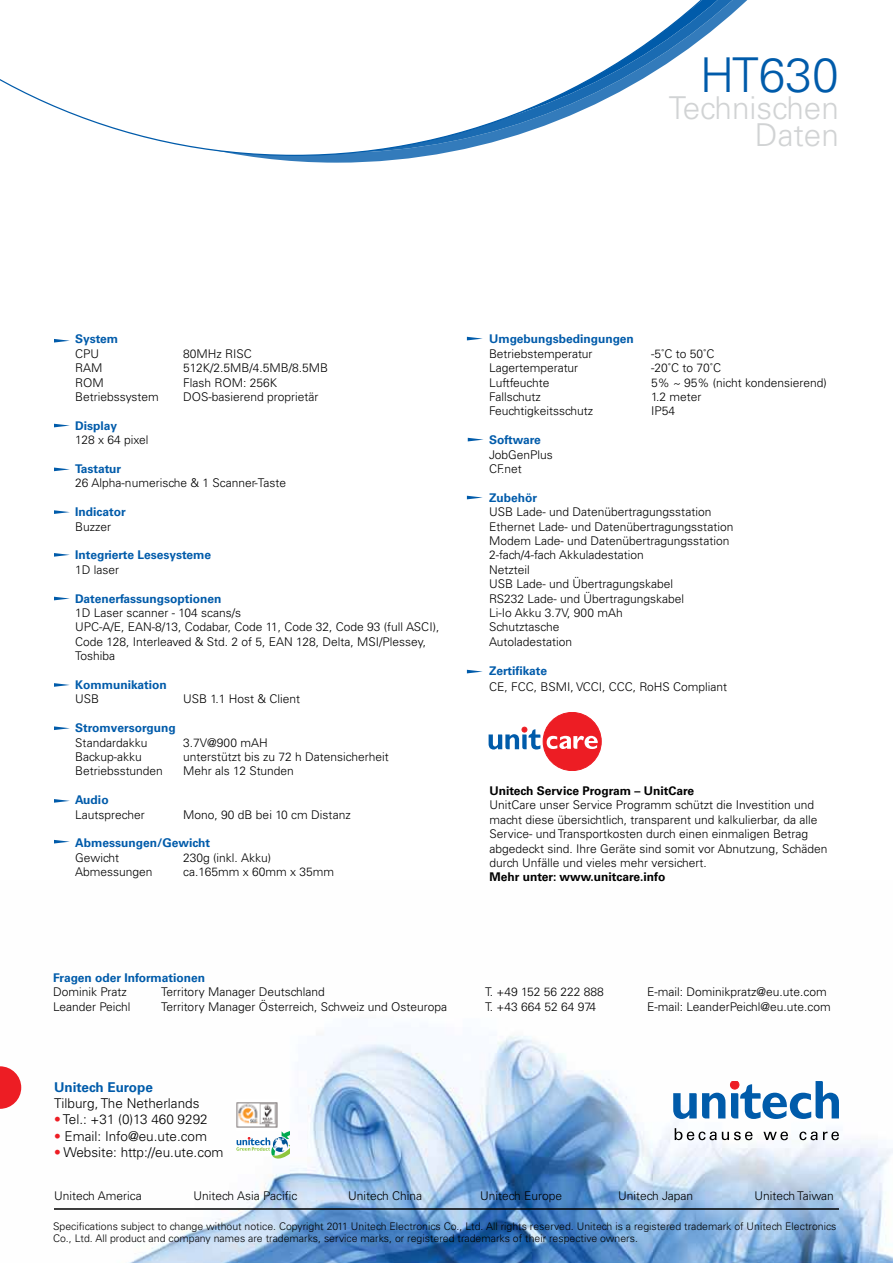
<style>
.page{position:relative;width:893px;height:1263px;background:#fff}
.page>*{position:absolute;margin:0;border:0;box-sizing:border-box;transform-origin:0 0}
.t1{font:300 48px "Univers";color:#005baa}
.t2{font:300 31.5px/27px "Univers";color:#d1d3d4;text-align:right}
.t3{font:300 13.5px "Univers";color:#000}
.t4{font:700 13.5px "Univers";color:#005baa}
.t5{font:300 12px/14.4px "Univers";color:#000}
.t6{font:700 12px "Univers";color:#005baa}
.t7{font:700 12px "Univers";color:#000}
.t8{font:300 10.5px/12.6px "Univers";color:#000}
.s1{color:#ed1d24}
</style>
<div class="page">
<img style="left:21px;top:1036px;width:872px;height:227px">
<svg style="left:248px;top:0;width:499px;height:163px"></svg>
<svg style="left:0;top:0;width:742px;height:156px"></svg>
<hr style="left:54px;top:1208px;width:785px;height:2px;background:#000">
<svg style="left:675px;top:1128px;width:78px;height:12px"></svg>
<svg style="left:763px;top:1131px;width:25px;height:9px"></svg>
<svg style="left:799px;top:1131px;width:18px;height:9px"></svg>
<svg style="left:823px;top:1131px;width:16px;height:9px"></svg>
<svg style="left:673px;top:1081px;width:166px;height:38px"></svg>
<svg style="left:0;top:1066px;width:21px;height:43px"></svg>
<svg style="left:54px;top:339px;width:16px;height:4px"></svg>
<svg style="left:54px;top:424px;width:16px;height:3px"></svg>
<svg style="left:54px;top:510px;width:16px;height:4px"></svg>
<svg style="left:54px;top:468px;width:16px;height:3px"></svg>
<svg style="left:54px;top:553px;width:16px;height:4px"></svg>
<svg style="left:467px;top:670px;width:16px;height:3px"></svg>
<svg style="left:54px;top:683px;width:16px;height:4px"></svg>
<svg style="left:467px;top:337px;width:16px;height:3px"></svg>
<svg style="left:468px;top:438px;width:16px;height:3px"></svg>
<svg style="left:467px;top:496px;width:16px;height:3px"></svg>
<svg style="left:54px;top:799px;width:16px;height:4px"></svg>
<svg style="left:54px;top:597px;width:16px;height:3px"></svg>
<svg style="left:54px;top:840px;width:16px;height:3px"></svg>
<img style="left:236px;top:1099px;width:44px;height:31px">
<svg style="left:236px;top:1130px;width:54px;height:29px"></svg>
<div style="left:543px;top:712px;width:58px;height:58px;background:#ed1d24;border-radius:50%"></div>
<div style="left:543px;top:712px;width:58px;height:58px;border:1px solid #ed1d24;border-radius:50%"></div>
<svg style="left:489px;top:727px;width:51px;height:22px"></svg>
<svg style="left:547px;top:736px;width:51px;height:13px"></svg>
<svg style="left:54px;top:726px;width:16px;height:4px"></svg>
<h1 class="t1" style="left:700px;top:46px;width:141px">HT630</h1>
<h2 class="t2" style="left:669px;top:94px;width:172px">Technischen<br>Daten</h2>
<p class="t6" style="left:75px;top:332px;width:44px">System</p>
<p class="t5" style="left:75px;top:346px;width:26px">CPU</p>
<p class="t5" style="left:183px;top:346px;width:70px">80MHz RISC</p>
<p class="t5" style="left:75px;top:361px;width:29px">RAM</p>
<p class="t5" style="left:183px;top:361px;width:146px">512K/2.5MB/4.5MB/8.5MB</p>
<p class="t5" style="left:75px;top:375px;width:30px">ROM</p>
<p class="t5" style="left:183px;top:375px;width:95px">Flash ROM: 256K</p>
<p class="t5" style="left:75px;top:389px;width:85px">Betriebssystem</p>
<p class="t5" style="left:183px;top:389px;width:137px">DOS-basierend proprietär</p>
<p class="t6" style="left:75px;top:418px;width:43px">Display</p>
<p class="t5" style="left:75px;top:433px;width:75px">128 x 64 pixel</p>
<p class="t6" style="left:75px;top:462px;width:48px">Tastatur</p>
<p class="t5" style="left:75px;top:476px;width:212px">26 Alpha-numerische &amp; 1 Scanner-Taste</p>
<p class="t6" style="left:75px;top:505px;width:52px">Indicator</p>
<p class="t5" style="left:75px;top:519px;width:37px">Buzzer</p>
<p class="t6" style="left:75px;top:548px;width:137px">Integrierte Lesesysteme</p>
<p class="t5" style="left:75px;top:562px;width:46px">1D laser</p>
<p class="t6" style="left:75px;top:591px;width:148px">Datenerfassungsoptionen</p>
<p class="t5" style="left:75px;top:605px;width:366px">1D Laser scanner - 104 scans/s<br>UPC-A/E, EAN-8/13, Codabar, Code 11, Code 32, Code 93 (full ASCI), Code 128, Interleaved &amp; Std. 2 of 5, EAN 128, Delta, MSI/Plessey, Toshiba</p>
<p class="t6" style="left:75px;top:678px;width:93px">Kommunikation</p>
<p class="t5" style="left:75px;top:692px;width:25px">USB</p>
<p class="t5" style="left:183px;top:692px;width:119px">USB 1.1 Host &amp; Client</p>
<p class="t6" style="left:75px;top:721px;width:102px">Stromversorgung</p>
<p class="t5" style="left:75px;top:735px;width:74px">Standardakku</p>
<p class="t5" style="left:183px;top:735px;width:86px">3.7V@900 mAH</p>
<p class="t5" style="left:75px;top:749px;width:68px">Backup-akku</p>
<p class="t5" style="left:183px;top:749px;width:207px">unterstützt bis zu 72 h Datensicherheit</p>
<p class="t5" style="left:75px;top:764px;width:89px">Betriebsstunden</p>
<p class="t5" style="left:183px;top:764px;width:112px">Mehr als 12 Stunden</p>
<p class="t6" style="left:75px;top:793px;width:35px">Audio</p>
<p class="t5" style="left:75px;top:807px;width:71px">Lautsprecher</p>
<p class="t5" style="left:183px;top:807px;width:169px">Mono, 90 dB bei 10 cm Distanz</p>
<p class="t6" style="left:75px;top:836px;width:136px">Abmessungen/Gewicht</p>
<p class="t5" style="left:75px;top:850px;width:45px">Gewicht</p>
<p class="t5" style="left:183px;top:850px;width:89px">230g (inkl. Akku)</p>
<p class="t5" style="left:75px;top:865px;width:79px">Abmessungen</p>
<p class="t5" style="left:183px;top:865px;width:152px">ca.165mm x 60mm x 35mm</p>
<p class="t6" style="left:489px;top:332px;width:146px">Umgebungsbedingungen</p>
<p class="t5" style="left:489px;top:346px;width:105px">Betriebstemperatur</p>
<p class="t5" style="left:651px;top:346px;width:65px">-5˚C to 50˚C</p>
<p class="t5" style="left:489px;top:361px;width:91px">Lagertemperatur</p>
<p class="t5" style="left:651px;top:361px;width:72px">-20˚C to 70˚C</p>
<p class="t5" style="left:489px;top:375px;width:62px">Luftfeuchte</p>
<p class="t5" style="left:651px;top:375px;width:177px">5% ~ 95% (nicht kondensierend)</p>
<p class="t5" style="left:489px;top:389px;width:53px">Fallschutz</p>
<p class="t5" style="left:651px;top:389px;width:52px">1.2 meter</p>
<p class="t5" style="left:489px;top:404px;width:106px">Feuchtigkeitsschutz</p>
<p class="t5" style="left:651px;top:404px;width:26px">IP54</p>
<p class="t6" style="left:489px;top:433px;width:53px">Software</p>
<p class="t5" style="left:489px;top:447px;width:65px">JobGenPlus<br>CF.net</p>
<p class="t6" style="left:489px;top:490px;width:49px">Zubehör</p>
<p class="t5" style="left:489px;top:505px;width:246px">USB Lade- und Datenübertragungsstation<br>Ethernet Lade- und Datenübertragungsstation<br>Modem Lade- und Datenübertragungsstation<br>2-fach/4-fach Akkuladestation<br>Netzteil<br>USB Lade- und Übertragungskabel<br>RS232 Lade- und Übertragungskabel<br>Li-Io Akku 3.7V, 900 mAh<br>Schutztasche<br>Autoladestation</p>
<p class="t6" style="left:489px;top:663px;width:60px">Zertifikate</p>
<p class="t5" style="left:489px;top:679px;width:240px">CE, FCC, BSMI, VCCI, CCC, RoHS Compliant</p>
<p class="t7" style="left:489px;top:784px;width:206px">Unitech Service Program – UnitCare</p>
<p class="t5" style="left:489px;top:798px;width:339px">UnitCare unser Service Programm schützt die Investition und macht diese übersichtlich, transparent und kalkulierbar, da alle Service- und Transportkosten durch einen einmaligen Betrag abgedeckt sind. Ihre Geräte sind somit vor Abnutzung, Schäden durch Unfälle und vieles mehr versichert.</p>
<p class="t7" style="left:489px;top:870px;width:177px">Mehr unter: www.unitcare.info</p>
<p class="t6" style="left:53px;top:970px;width:153px">Fragen oder Informationen</p>
<p class="t5" style="left:53px;top:985px;width:75px">Dominik Pratz</p>
<p class="t5" style="left:161px;top:985px;width:165px">Territory Manager Deutschland</p>
<p class="t5" style="left:485px;top:985px;width:120px">T. +49 152 56 222 888</p>
<p class="t5" style="left:647px;top:985px;width:181px">E-mail: Dominikpratz@eu.ute.com</p>
<p class="t5" style="left:53px;top:999px;width:79px">Leander Peichl</p>
<p class="t5" style="left:161px;top:999px;width:288px">Territory Manager Österreich, Schweiz und Osteuropa</p>
<p class="t5" style="left:485px;top:999px;width:113px">T. +43 664 52 64 974</p>
<p class="t5" style="left:647px;top:999px;width:185px">E-mail: LeanderPeichl@eu.ute.com</p>
<p class="t4" style="left:54px;top:1079px;width:100px">Unitech Europe</p>
<p class="t3" style="left:54px;top:1095px;width:147px">Tilburg, The Netherlands</p>
<p class="t3" style="left:54px;top:1111px;width:155px"><span class="s1">•</span> Tel.: +31 (0)13 460 9292</p>
<p class="t3" style="left:54px;top:1127px;width:155px"><span class="s1">•</span> Email: Info@eu.ute.com</p>
<p class="t3" style="left:54px;top:1144px;width:171px"><span class="s1">•</span> Website: http://eu.ute.com</p>
<p class="t5" style="left:54px;top:1189px;width:89px">Unitech America</p>
<p class="t5" style="left:194px;top:1189px;width:105px">Unitech Asia Pacific</p>
<p class="t5" style="left:348px;top:1189px;width:76px">Unitech China</p>
<p class="t5" style="left:480px;top:1189px;width:84px">Unitech Europe</p>
<p class="t5" style="left:618px;top:1189px;width:77px">Unitech Japan</p>
<p class="t5" style="left:754px;top:1189px;width:81px">Unitech Taiwan</p>
<p class="t8" style="left:53px;top:1220px;width:785px">Specifications subject to change without notice. Copyright 2011 Unitech Electronics Co., Ltd. All rights reserved. Unitech is a registered trademark of Unitech Electronics<br>Co., Ltd. All product and company names are trademarks, service marks, or registered trademarks of their respective owners.</p>
</div>
